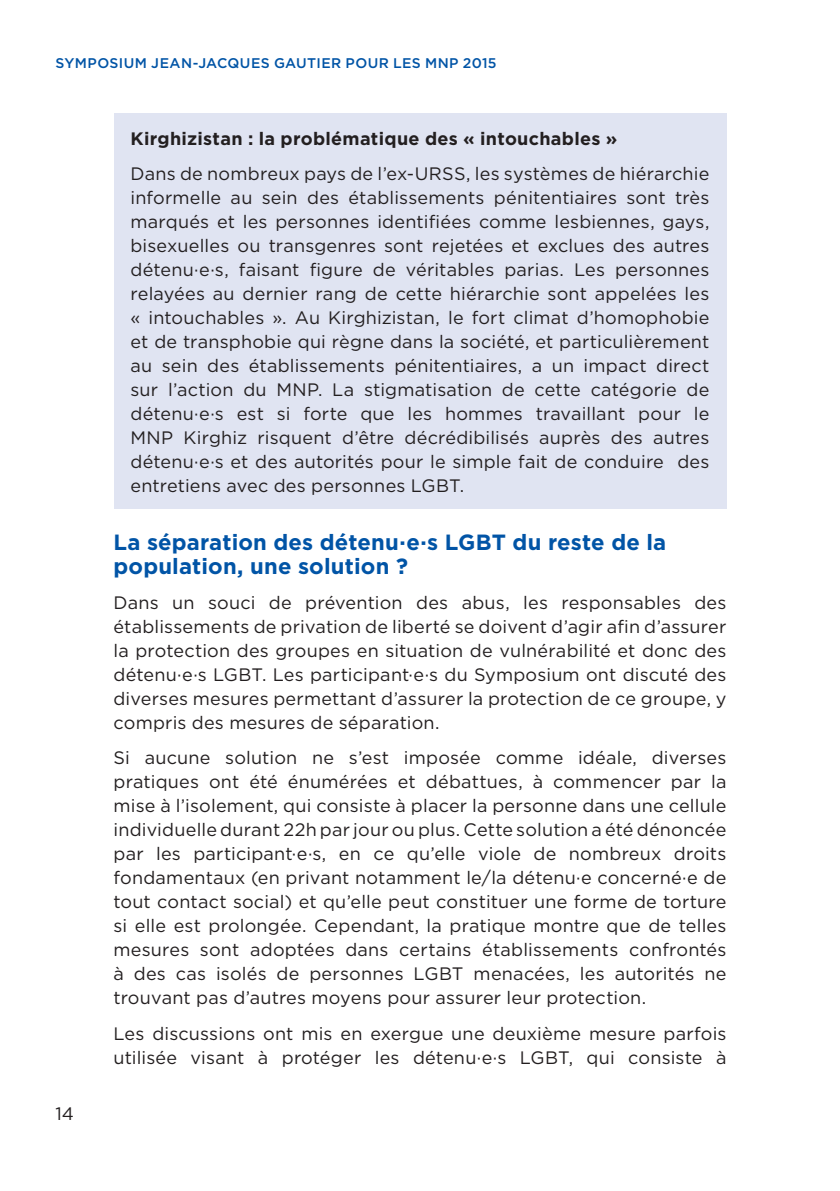
<style>
.page{position:relative;width:840px;height:1191px;background:#fff}
.page>*{position:absolute;margin:0;border:0;box-sizing:border-box;transform-origin:0 0}
.head_B{font:700 22px/24px "Gotham";letter-spacing:.005em;color:#0154a6}
.text{font:18px/24px "Gotham";letter-spacing:.01em;color:#231f20;text-align:justify}
.box_head{font:700 18px "Gotham";letter-spacing:.015em;color:#231f20}
.t1{font:500 14px "Gotham";letter-spacing:.03em;color:#0154a6}
</style>
<div class="page">
<div style="left:113px;top:113px;width:613px;height:396px;background:#e0e4f2"></div>
<p class="t1" style="left:55px;top:54px;width:442px">SYMPOSIUM JEAN-JACQUES GAUTIER POUR LES MNP 2015</p>
<p class="box_head" style="left:130px;top:128px;width:488px">Kirghizistan : la problématique des « intouchables »</p>
<p class="text" style="left:130px;top:162px;width:580px">Dans de nombreux pays de l’ex-URSS, les systèmes de hiérarchie informelle au sein des établissements pénitentiaires sont très marqués et les personnes identifiées comme lesbiennes, gays, bisexuelles ou transgenres sont rejetées et exclues des autres détenu·e·s, faisant figure de véritables parias. Les personnes relayées au dernier rang de cette hiérarchie sont appelées les « intouchables ». Au Kirghizistan, le fort climat d’homophobie et de transphobie qui règne dans la société, et particulièrement au sein des établissements pénitentiaires, a un impact direct sur l’action du MNP. La stigmatisation de cette catégorie de détenu·e·s est si forte que les hommes travaillant pour le MNP Kirghiz risquent d’être décrédibilisés auprès des autres détenu·e·s et des autorités pour le simple fait de conduire des entretiens avec des personnes LGBT.</p>
<p class="text" style="left:55px;top:1101px;width:20px">14</p>
<p class="head_B" style="left:113px;top:529px;width:554px">La séparation des détenu·e·s LGBT du reste de la population, une solution ?</p>
<p class="text" style="left:113px;top:590px;width:614px">Dans un souci de prévention des abus, les responsables des établissements de privation de liberté se doivent d’agir afin d’assurer la protection des groupes en situation de vulnérabilité et donc des détenu·e·s LGBT. Les participant·e·s du Symposium ont discuté des diverses mesures permettant d’assurer la protection de ce groupe, y compris des mesures de séparation.</p>
<p class="text" style="left:113px;top:746px;width:614px">Si aucune solution ne s’est imposée comme idéale, diverses pratiques ont été énumérées et débattues, à commencer par la mise à l’isolement, qui consiste à placer la personne dans une cellule individuelle durant 22h par jour ou plus. Cette solution a été dénoncée par les participant·e·s, en ce qu’elle viole de nombreux droits fondamentaux (en privant notamment le/la détenu·e concerné·e de tout contact social) et qu’elle peut constituer une forme de torture si elle est prolongée. Cependant, la pratique montre que de telles mesures sont adoptées dans certains établissements confrontés à des cas isolés de personnes LGBT menacées, les autorités ne trouvant pas d’autres moyens pour assurer leur protection.</p>
<p class="text" style="left:113px;top:1021px;width:614px">Les discussions ont mis en exergue une deuxième mesure parfois utilisée visant à protéger les détenu·e·s LGBT, qui consiste à</p>
</div>
